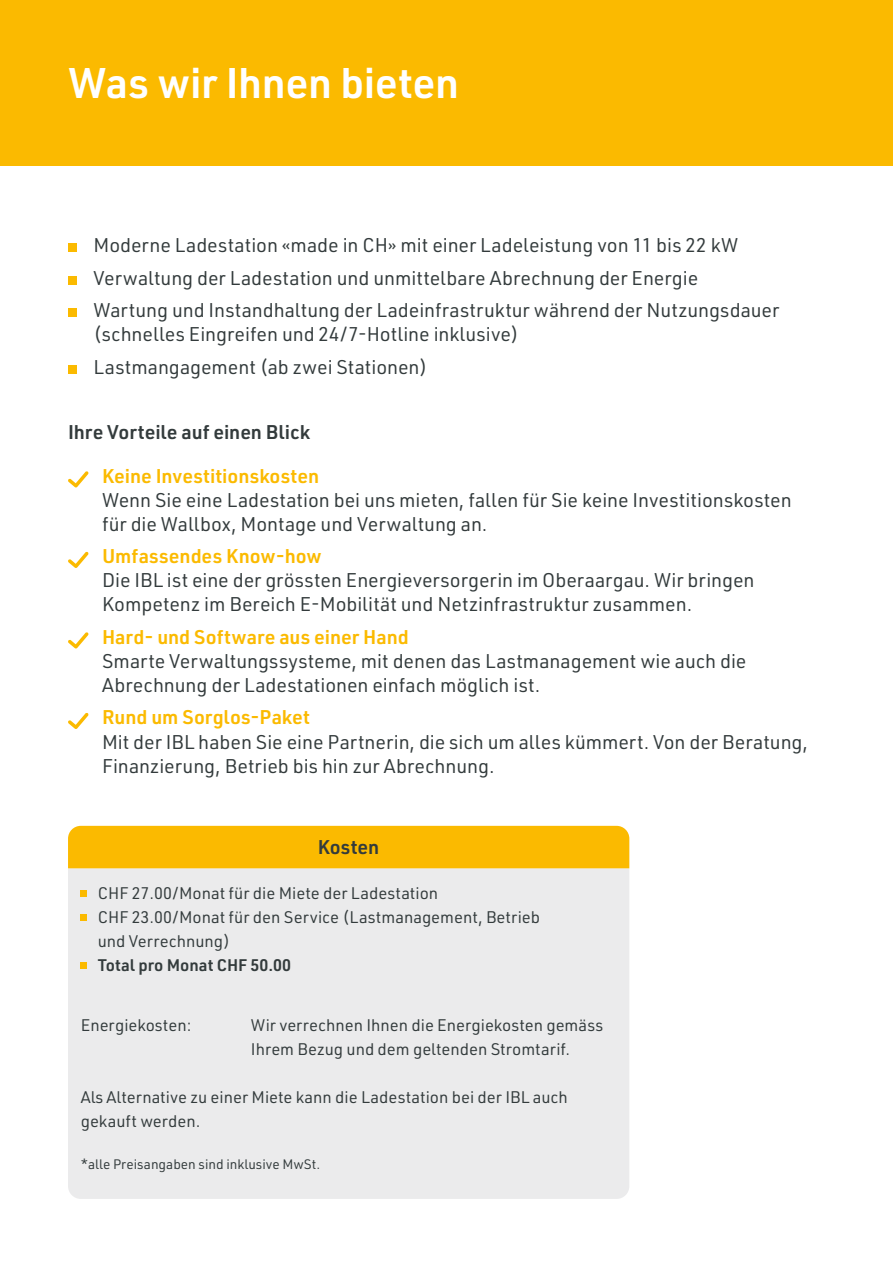
<style>
.page{position:relative;width:893px;height:1263px;background:#fff}
.page>*{position:absolute;margin:0;border:0;box-sizing:border-box;transform-origin:0 0}
.Head_Demi{font:600 42px "URWDIN";letter-spacing:-.01em;color:#fff}
.Lead_13_16{font:19.5px/24px "URWDIN";letter-spacing:-.005em;color:#333b3c}
.Zwischentitel_13-16{font:600 19.5px "URWDIN";letter-spacing:-.005em;color:#333b3c}
.Boxtitel_10-12{font:600 19.5px "URWDIN";color:#333b3c}
.Lauftext_11-14{font:16.5px/24px "URWDIN";color:#333b3c}
.Lauftext_11-14-2{font:600 16.5px "URWDIN";color:#333b3c}
.Lauftext_9-12{font:13.5px "URWDIN";color:#333b3c}
.s1{font-weight:600;color:#fbba00}
</style>
<div class="page">
<div style="left:0;top:0;width:893px;height:166px;background:#fbba00"></div>
<div style="left:68px;top:244px;width:9px;height:8px;background:#fbba00"></div>
<div style="left:68px;top:276px;width:9px;height:9px;background:#fbba00"></div>
<div style="left:68px;top:309px;width:9px;height:8px;background:#fbba00"></div>
<div style="left:68px;top:365px;width:9px;height:9px;background:#fbba00"></div>
<svg style="left:68px;top:471px;width:21px;height:16px"></svg>
<svg style="left:68px;top:552px;width:21px;height:16px"></svg>
<svg style="left:68px;top:632px;width:21px;height:16px"></svg>
<svg style="left:68px;top:713px;width:21px;height:16px"></svg>
<div style="left:68px;top:868px;width:561px;height:331px;background:#ebebec"></div>
<div style="left:81px;top:890px;width:6px;height:7px;background:#fbba00"></div>
<div style="left:81px;top:914px;width:6px;height:7px;background:#fbba00"></div>
<div style="left:81px;top:962px;width:6px;height:7px;background:#fbba00"></div>
<div style="left:68px;top:826px;width:561px;height:42px;background:#fbba00"></div>
<p class="Head_Demi" style="left:68px;top:55px;width:393px">Was wir Ihnen bieten</p>
<p class="Lead_13_16" style="left:94px;top:233px;width:646px">Moderne Ladestation «made in CH» mit einer Ladeleistung von 11 bis 22 kW</p>
<p class="Lead_13_16" style="left:94px;top:265px;width:606px">Verwaltung der Ladestation und unmittelbare Abrechnung der Energie</p>
<p class="Lead_13_16" style="left:94px;top:298px;width:687px">Wartung und Instandhaltung der Ladeinfrastruktur während der Nutzungsdauer (schnelles Eingreifen und 24/7-Hotline inklusive)</p>
<p class="Lead_13_16" style="left:94px;top:354px;width:336px">Lastmangagement (ab zwei Stationen)</p>
<p class="Zwischentitel_13-16" style="left:68px;top:419px;width:243px">Ihre Vorteile auf einen Blick</p>
<p class="Lead_13_16" style="left:102px;top:463px;width:691px"><span class="s1">Keine Investitionskosten<br></span>Wenn Sie eine Ladestation bei uns mieten, fallen für Sie keine Investitionskosten für die Wallbox, Montage und Verwaltung an.</p>
<p class="Lead_13_16" style="left:102px;top:544px;width:654px"><span class="s1">Umfassendes Know-how<br></span>Die IBL ist eine der grössten Energieversorgerin im Oberaargau. Wir bringen<br>Kompetenz im Bereich E-Mobilität und Netzinfrastruktur zusammen.</p>
<p class="Lead_13_16" style="left:102px;top:624px;width:646px"><span class="s1">Hard- und Software aus einer Hand<br></span>Smarte Verwaltungssysteme, mit denen das Lastmanagement wie auch die<br>Abrechnung der Ladestationen einfach möglich ist.</p>
<p class="Lead_13_16" style="left:102px;top:705px;width:707px"><span class="s1">Rund um Sorglos-Paket<br></span>Mit der IBL haben Sie eine Partnerin, die sich um alles kümmert. Von der Beratung,<br>Finanzierung, Betrieb bis hin zur Abrechnung.</p>
<p class="Boxtitel_10-12" style="left:318px;top:834px;width:63px">Kosten</p>
<p class="Lauftext_11-14" style="left:98px;top:880px;width:342px">CHF 27.00/Monat für die Miete der Ladestation</p>
<p class="Lauftext_11-14" style="left:98px;top:904px;width:444px">CHF 23.00/Monat für den Service (Lastmanagement, Betrieb und Verrechnung)</p>
<p class="Lauftext_11-14-2" style="left:98px;top:954px;width:195px">Total pro Monat CHF 50.00</p>
<p class="Lauftext_11-14" style="left:81px;top:1012px;width:112px">Energiekosten:</p>
<p class="Lauftext_11-14" style="left:251px;top:1012px;width:354px">Wir verrechnen Ihnen die Energiekosten gemäss<br>Ihrem Bezug und dem geltenden Stromtarif.</p>
<p class="Lauftext_11-14" style="left:81px;top:1084px;width:489px">Als Alternative zu einer Miete kann die Ladestation bei der IBL auch gekauft werden.</p>
<p class="Lauftext_9-12" style="left:81px;top:1155px;width:241px">*alle Preisangaben sind inklusive MwSt.</p>
</div>
